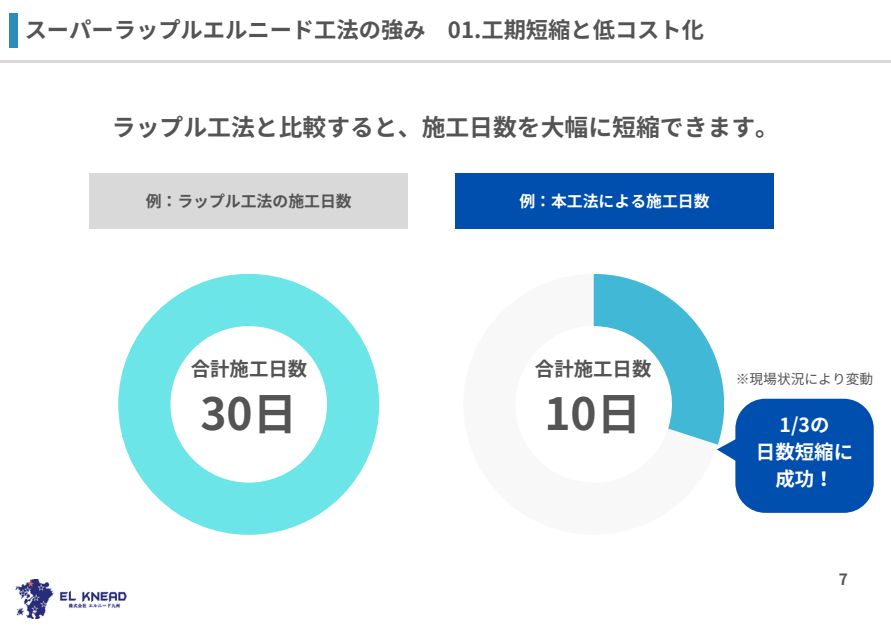
<style>
.page{position:relative;width:891px;height:630px;background:#fff}
.page>*{position:absolute;margin:0;border:0;box-sizing:border-box;transform-origin:0 0}
.t1{font:700 44.4px "Noto Sans JP";color:#545454}
.t2{font:700 24px "Noto Sans JP";color:#545454}
.t3{font:700 22.4px "Noto Sans JP";color:#545454}
.t4{font:700 19.6px "Noto Sans JP";color:#545454}
.t5{font:700 19.6px/27.2px "Noto Sans JP";color:#fff;text-align:center}
.t6{font:700 16px "Noto Sans JP";color:#545454}
.t7{font:700 16px "Noto Sans JP";color:#fff}
.t8{font:700 15.6px "Noto Sans JP";color:#545454}
.t9{font:13.6px "Noto Sans JP";color:#545454}
</style>
<div class="page">
<div style="left:9px;top:14px;width:9px;height:34px;background:#2d8bba"></div>
<hr style="left:0;top:60px;width:891px;height:3px;background:#d9d9d9">
<svg style="left:118px;top:274px;width:261px;height:261px"></svg>
<div style="left:90px;top:174px;width:318px;height:55px;background:#d9d9d9"></div>
<div style="left:455px;top:174px;width:319px;height:55px;background:#004eae"></div>
<svg style="left:594px;top:274px;width:147px;height:187px"></svg>
<div style="left:735px;top:399px;width:139px;height:114px;background:#004eae;border-radius:30px"></div>
<img style="left:15px;top:580px;width:112px;height:39px">
<h2 class="t3" style="left:25px;top:12px;width:681px">スーパーラップルエルニード工法の強み 01.工期短縮と低コスト化</h2>
<h4 class="t2" style="left:112px;top:108px;width:669px">ラップル工法と比較すると、施工日数を大幅に短縮できます。</h4>
<h2 class="t6" style="left:146px;top:188px;width:207px">例：ラップル工法の施工日数</h2>
<p class="t7" style="left:519px;top:188px;width:192px">例：本工法による施工日数</p>
<h4 class="t4" style="left:191px;top:354px;width:118px">合計施工日数</h4>
<p class="t1" style="left:200px;top:379px;width:85px">30日</p>
<h3 class="t4" style="left:535px;top:354px;width:118px">合計施工日数</h3>
<h1 class="t1" style="left:544px;top:379px;width:85px">10日</h1>
<h3 class="t9" style="left:736px;top:368px;width:139px">※現場状況により変動</h3>
<p class="t5" style="left:756px;top:411px;width:99px">1/3の<br>日数短縮に成功！</p>
<h1 class="t8" style="left:839px;top:567px;width:11px">7</h1>
</div>
